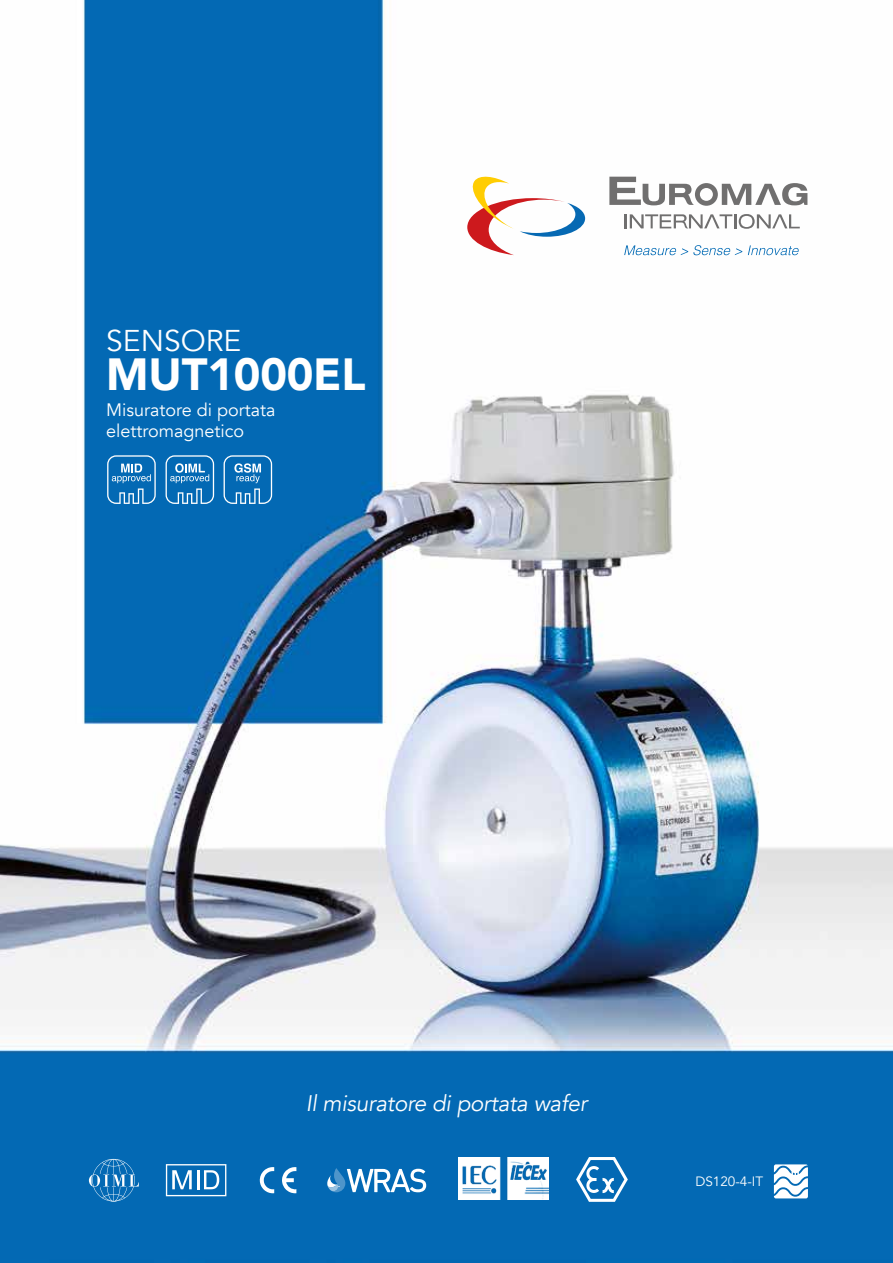
<style>
.page{position:relative;width:893px;height:1263px;background:#fff}
.page>*{position:absolute;margin:0;border:0;box-sizing:border-box;transform-origin:0 0}
.t1{font:900 45px "Avenir";letter-spacing:-.005em;color:#fff}
.t2{font:30px "Avenir";color:#fff}
.t3{font:italic 22.5px "Avenir";letter-spacing:-.01em;color:#fff}
.t4{font:18px/21px "Avenir";color:#fff}
.t5{font:13.5px "Avenir";color:#fff}
</style>
<div class="page">
<img style="left:0;top:0;width:893px;height:1263px">
<svg style="left:774px;top:1164px;width:34px;height:34px"></svg>
<svg style="left:467px;top:174px;width:118px;height:81px"></svg>
<svg style="left:609px;top:177px;width:198px;height:29px"></svg>
<svg style="left:624px;top:214px;width:176px;height:15px"></svg>
<svg style="left:624px;top:245px;width:118px;height:10px"></svg>
<svg style="left:748px;top:245px;width:51px;height:10px"></svg>
<svg style="left:224px;top:455px;width:48px;height:49px;background:#3687c3"></svg>
<svg style="left:107px;top:455px;width:49px;height:49px;background:#3989c4"></svg>
<svg style="left:166px;top:455px;width:48px;height:49px;background:#3a8ac4"></svg>
<svg style="left:89px;top:1159px;width:50px;height:42px;background:#2a80bf"></svg>
<svg style="left:166px;top:1164px;width:60px;height:32px"></svg>
<svg style="left:282px;top:1167px;width:14px;height:26px"></svg>
<svg style="left:260px;top:1167px;width:14px;height:26px"></svg>
<svg style="left:327px;top:1168px;width:99px;height:24px"></svg>
<img style="left:458px;top:1158px;width:91px;height:41px">
<svg style="left:576px;top:1157px;width:52px;height:45px"></svg>
<h2 class="t2" style="left:106px;top:323px;width:137px">SENSORE</h2>
<h1 class="t1" style="left:106px;top:336px;width:261px">MUT1000EL</h1>
<p class="t4" style="left:106px;top:399px;width:171px">Misuratore di portata elettromagnetico</p>
<p class="t3" style="left:306px;top:1090px;width:283px">Il misuratore di portata wafer</p>
<p class="t5" style="left:695px;top:1174px;width:69px">DS120-4-IT</p>
</div>
